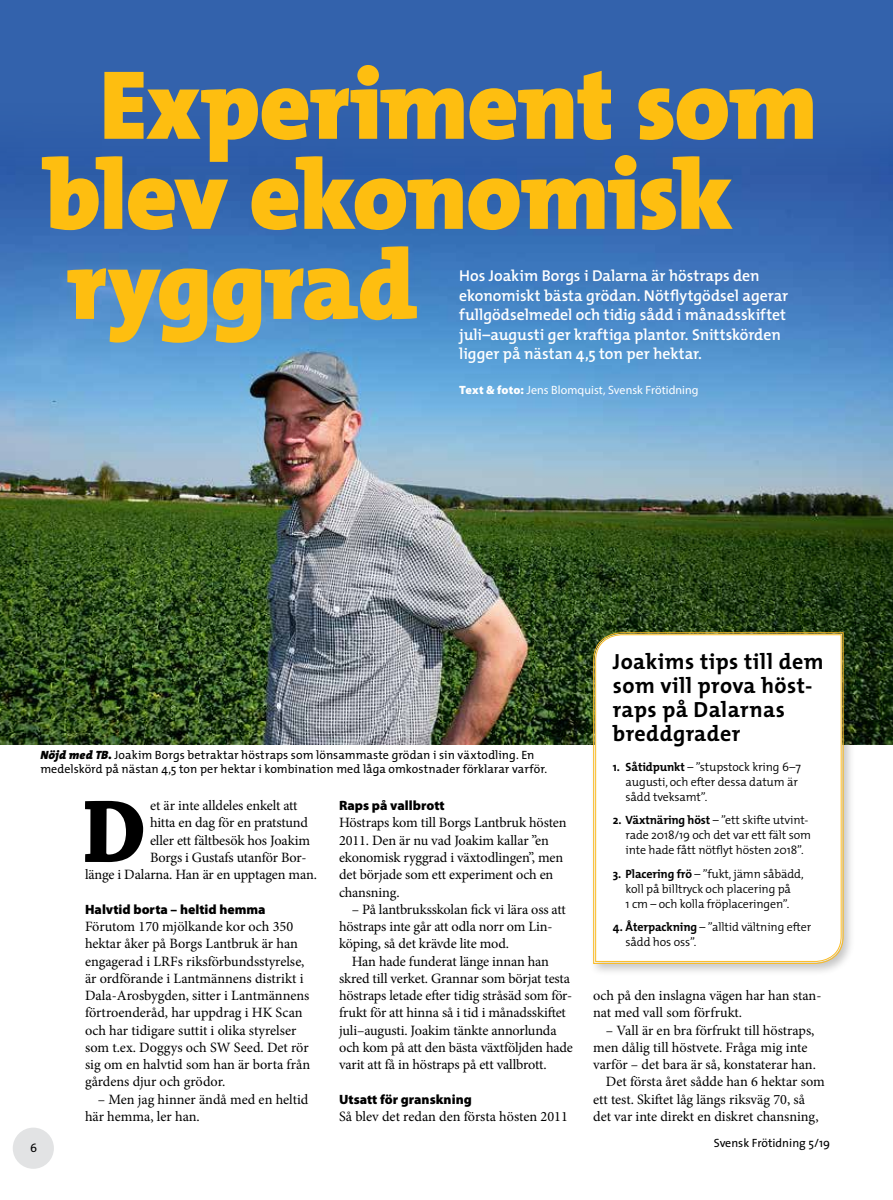
<style>
.page{position:relative;width:893px;height:1200px;background:#fff}
.page>*{position:absolute;margin:0;border:0;box-sizing:border-box;transform-origin:0 0}
.t1{font:900 99px/90px "The Mix";letter-spacing:-.01em;color:#febe10}
.t2{font:700 93.75px "Chaparral Pro";color:#000}
.t3{font:700 22.05px/23.7px "The Mix";letter-spacing:.02em;color:#000}
.t4{font:600 15.75px/19.5px "The Mix";color:#fff}
.t5{font:14.25px/17.2px "Minion Pro";letter-spacing:-.01em;color:#000}
.t6{font:900 13.5px "Myriad Pro";color:#000}
.t7{font:300 12px/15px "The Mix";letter-spacing:-.01em;color:#000}
.t8{font:12px/14.2px "The Mix";letter-spacing:.005em;color:#000}
.t9{font:12px "Myriad Pro";letter-spacing:.005em;color:#fff}
.t10{font:12px "The Sans";color:#000}
.s1{font-weight:900}
.s2{font-weight:900;font-style:italic}
.s3{font-weight:700}
</style>
<div class="page">
<div style="left:13px;top:1127px;width:41px;height:41px;background:#e2e3e4;border-radius:50%"></div>
<div style="left:0;top:0;width:893px;height:744px;background:#3362ac"></div>
<img style="left:0;top:159px;width:893px;height:585px">
<div style="left:589px;top:628px;width:267px;height:348px;background:#000;opacity:.23"></div>
<svg style="left:593px;top:631px;width:251px;height:333px;background:#c1ab5e"></svg>
<svg style="left:595px;top:633px;width:247px;height:329px"></svg>
<h1 class="t1" style="left:46px;top:58px;width:773px;text-indent:54px">Experiment som blev ekonomisk ryggrad</h1>
<p class="t4" style="left:459px;top:265px;width:330px">Hos Joakim Borgs i Dalarna är höstraps den ekonomiskt bästa grödan. Nötflytgödsel agerar fullgödselmedel och tidig sådd i månadsskiftet juli–augusti ger kraftiga plantor. Snittskörden ligger på nästan 4,5 ton per hektar.</p>
<p class="t9" style="left:459px;top:382px;width:241px"><span class="s1">Text &amp; foto:</span> Jens Blomquist, Svensk Frötidning</p>
<p class="t8" style="left:40px;top:747px;width:508px"><span class="s2">Nöjd med TB.</span> Joakim Borgs betraktar höstraps som lönsammaste grödan i sin växtodling. En medelskörd på nästan 4,5 ton per hektar i kombination med låga omkostnader förklarar varför.</p>
<h2 class="t2" style="left:81px;top:776px;width:68px">D</h2>
<p class="t5" style="left:150px;top:796px;width:149px">et är inte alldeles enkelt att</p>
<p class="t5" style="left:150px;top:814px;width:160px">hitta en dag för en pratstund</p>
<p class="t5" style="left:150px;top:831px;width:162px">eller ett fältbesök hos Joakim</p>
<p class="t5" style="left:150px;top:848px;width:158px">Borgs i Gustafs utanför Bor-</p>
<p class="t5" style="left:85px;top:865px;width:233px">länge i Dalarna. Han är en upptagen man.</p>
<p class="t6" style="left:85px;top:899px;width:182px">Halvtid borta – heltid hemma</p>
<p class="t5" style="left:85px;top:917px;width:227px">Förutom 170 mjölkande kor och 350 hektar åker på Borgs Lantbruk är han engagerad i LRFs riksförbundsstyrelse, är ordförande i Lantmännens distrikt i Dala-Arosbygden, sitter i Lantmännens förtroenderåd, har uppdrag i HK Scan och har tidigare suttit i olika styrelser som t.ex. Doggys och SW Seed. Det rör sig om en halvtid som han är borta från gårdens djur och grödor.</p>
<p class="t5" style="left:85px;top:1090px;width:225px;text-indent:13px">– Men jag hinner ändå med en heltid här hemma, ler han.</p>
<p class="t6" style="left:339px;top:796px;width:107px">Raps på vallbrott</p>
<p class="t5" style="left:339px;top:814px;width:229px">Höstraps kom till Borgs Lantbruk hösten<br>2011. Den är nu vad Joakim kallar ”en ekonomisk ryggrad i växtodlingen”, men det började som ett experiment och en chansning.</p>
<p class="t5" style="left:339px;top:900px;width:228px;text-indent:13px">– På lantbruksskolan fick vi lära oss att höstraps inte går att odla norr om Lin&shy;köping, så det krävde lite mod.</p>
<p class="t5" style="left:339px;top:952px;width:235px;text-indent:13px">Han hade funderat länge innan han skred till verket. Grannar som börjat testa höstraps letade efter tidig stråsäd som för&shy;frukt för att hinna så i tid i månadsskiftet juli–augusti. Joakim tänkte annorlunda och kom på att den bästa växtföljden hade varit att få in höstraps på ett vallbrott.</p>
<p class="t6" style="left:339px;top:1089px;width:134px">Utsatt för granskning</p>
<p class="t5" style="left:339px;top:1107px;width:230px">Så blev det redan den första hösten 2011</p>
<h3 class="t3" style="left:613px;top:649px;width:212px">Joakims tips till dem som vill prova höst&shy;raps på Dalarnas breddgrader</h3>
<p class="t7" style="left:626px;top:758px;width:177px;text-indent:-13px"><span class="s3">1. Såtidpunkt</span> – ”stupstock kring 6–7 augusti, och efter dessa datum är sådd tveksamt”.</p>
<p class="t7" style="left:626px;top:812px;width:187px;text-indent:-13px"><span class="s3">2. Växtnäring höst</span> – ”ett skifte utvint&shy;rade 2018/19 och det var ett fält som inte hade fått nötflyt hösten 2018”.</p>
<p class="t7" style="left:613px;top:865px;width:192px;text-align:center"><span class="s3">3. Placering frö</span> – ”fukt, jämn såbädd, koll på billtryck och placering på<br>1 cm – och kolla fröplaceringen”.</p>
<p class="t7" style="left:626px;top:919px;width:187px;text-indent:-13px"><span class="s3">4. Återpackning</span> – ”alltid vältning efter sådd hos oss”.</p>
<p class="t5" style="left:593px;top:986px;width:230px">och på den inslagna vägen har han stan&shy;nat med vall som förfrukt.</p>
<p class="t5" style="left:606px;top:1021px;width:210px">– Vall är en bra förfrukt till höstraps,</p>
<p class="t5" style="left:593px;top:1038px;width:216px">men dålig till höstvete. Fråga mig inte</p>
<p class="t5" style="left:593px;top:1055px;width:224px">varför – det bara är så, konstaterar han.</p>
<p class="t5" style="left:606px;top:1072px;width:220px">Det första året sådde han 6 hektar som</p>
<p class="t5" style="left:593px;top:1090px;width:213px">ett test. Skiftet låg längs riksväg 70, så</p>
<p class="t5" style="left:593px;top:1107px;width:227px">det var inte direkt en diskret chansning,</p>
<p class="t10" style="left:30px;top:1137px;width:8px">6</p>
<p class="t10" style="left:714px;top:1132px;width:118px">Svensk Frötidning 5/19</p>
</div>
